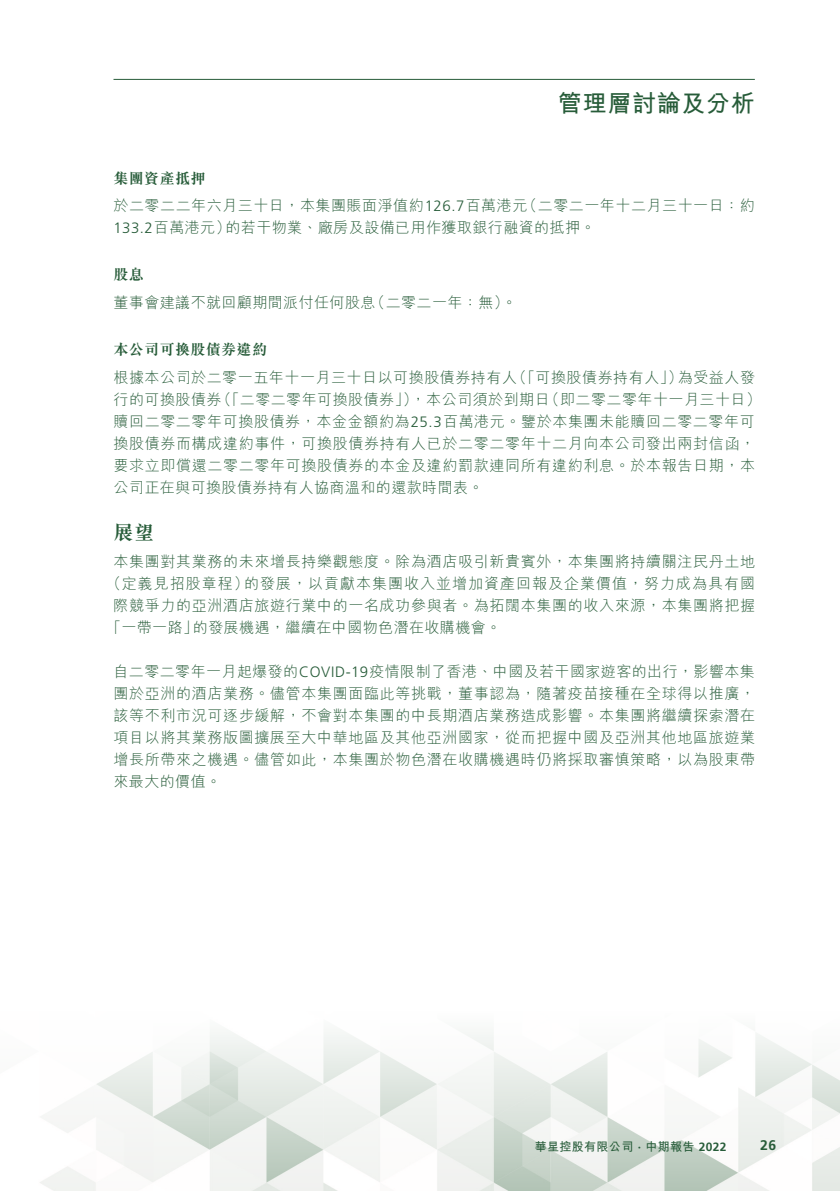
<style>
.page{position:relative;width:840px;height:1191px;background:#fff}
.page>*{position:absolute;margin:0;border:0;box-sizing:border-box;transform-origin:0 0}
.t1{font:700 24px "M Hei HK";letter-spacing:.03em;color:#275c39}
.t2{font:700 20px "M Sung HK";color:#275c39}
.t3{font:300 15px/22px "M Hei HK";letter-spacing:.04em;color:#275c39}
.t4{font:700 15px "M Sung HK";letter-spacing:.025em;color:#275c39}
.t5{font:300 15px "Frutiger LT Std";color:#275c39}
.t6{font:300 15px "M Hei HK";letter-spacing:.065em;color:#275c39}
.t7{font:700 14px "Frutiger LT Std";color:#275c39}
.t8{font:700 12px "M Hei HK";letter-spacing:.03em;color:#275c39}
.s1{font-family:"Frutiger LT Std"}
.s2{font-family:"M Hei HK"}
</style>
<div class="page">
<img style="left:40px;top:1033px;width:799px;height:158px">
<hr style="left:113px;top:79px;width:641px;height:1px;background:#275c39">
<p class="t4" style="left:113px;top:167px;width:93px">集團資產抵押</p>
<h1 class="t1" style="left:557px;top:86px;width:198px">管理層討論及分析</h1>
<p class="t3" style="left:522px;top:194px;width:234px">（二零二一年十二月三十一日：約</p>
<p class="t3" style="left:225px;top:194px;width:371px;text-indent:-112px">於二零二二年六月三十日，本集團賬面淨值約<span class="s1">126.7</span>百萬港元<br>的若干物業、廠房及設備已用作獲取銀行融資的抵押。</p>
<p class="t5" style="left:113px;top:219px;width:119px">133.2<span class="s2">百萬港元）</span></p>
<p class="t4" style="left:113px;top:264px;width:32px">股息</p>
<p class="t3" style="left:113px;top:291px;width:263px">董事會建議不就回顧期間派付任何股息</p>
<p class="t4" style="left:113px;top:339px;width:155px">本公司可換股債券違約</p>
<p class="t3" style="left:370px;top:291px;width:148px">（二零二一年：無。(</p>
<p class="t3" style="left:511px;top:366px;width:172px">（「可換股債券持有人」）</p>
<p class="t3" style="left:113px;top:366px;width:405px">根據本公司於二零一五年十一月三十日以可換股債券持有人</p>
<p class="t3" style="left:677px;top:366px;width:79px">為受益人發</p>
<p class="t3" style="left:216px;top:388px;width:203px">（「二零二零年可換股債券」）</p>
<p class="t3" style="left:544px;top:388px;width:218px">（即二零二零年十一月三十日(</p>
<p class="t3" style="left:113px;top:388px;width:642px">行的可換股債券<br>贖回二零二零年可換股債券，本金金額約為<span class="s1">25.3</span>百萬港元。鑒於本集團未能贖回二零二零年可換股債券而構成違約事件，可換股債券持有人已於二零二零年十二月向本公司發出兩封信函，要求立即償還二零二零年可換股債券的本金及違約罰款連同所有違約利息。於本報告日期，本公司正在與可換股債券持有人協商溫和的還款時間表。</p>
<h2 class="t2" style="left:113px;top:518px;width:42px">展望</h2>
<p class="t3" style="left:113px;top:550px;width:642px;text-align:right">本集團對其業務的未來增長持樂觀態度。除為酒店吸引新貴賓外，本集團將持續關注民丹土地的發展，以貢獻本集團收入並增加資產回報及企業價值，努力成為具有國</p>
<p class="t3" style="left:410px;top:388px;width:140px">，本公司須於到期日</p>
<p class="t6" style="left:106px;top:576px;width:144px">（定義見招股章程）</p>
<p class="t3" style="left:113px;top:594px;width:642px">際競爭力的亞洲酒店旅遊行業中的一名成功參與者。為拓闊本集團的收入來源，本集團將把握</p>
<p class="t3" style="left:193px;top:616px;width:309px">的發展機遇，繼續在中國物色潛在收購機會。</p>
<p class="t3" style="left:106px;top:616px;width:94px">「一帶一路」</p>
<p class="t3" style="left:113px;top:660px;width:642px;text-align:justify">自二零二零年一月起爆發的<span class="s1">COVID-19</span>疫情限制了香港、中國及若干國家遊客的出行，影響本集團於亞洲的酒店業務。儘管本集團面臨此等挑戰，董事認為，隨著疫苗接種在全球得以推廣，該等不利市況可逐步緩解，不會對本集團的中長期酒店業務造成影響。本集團將繼續探索潛在項目以將其業務版圖擴展至大中華地區及其他亞洲國家，從而把握中國及亞洲其他地區旅遊業增長所帶來之機遇。儘管如此，本集團於物色潛在收購機遇時仍將採取審慎策略，以為股東帶來最大的價值。</p>
<p class="t8" style="left:534px;top:1137px;width:193px">華星控股有限公司 <span class="s1">·</span> 中期報告 <span class="s1">2022</span></p>
<p class="t7" style="left:759px;top:1137px;width:17px">26</p>
</div>
